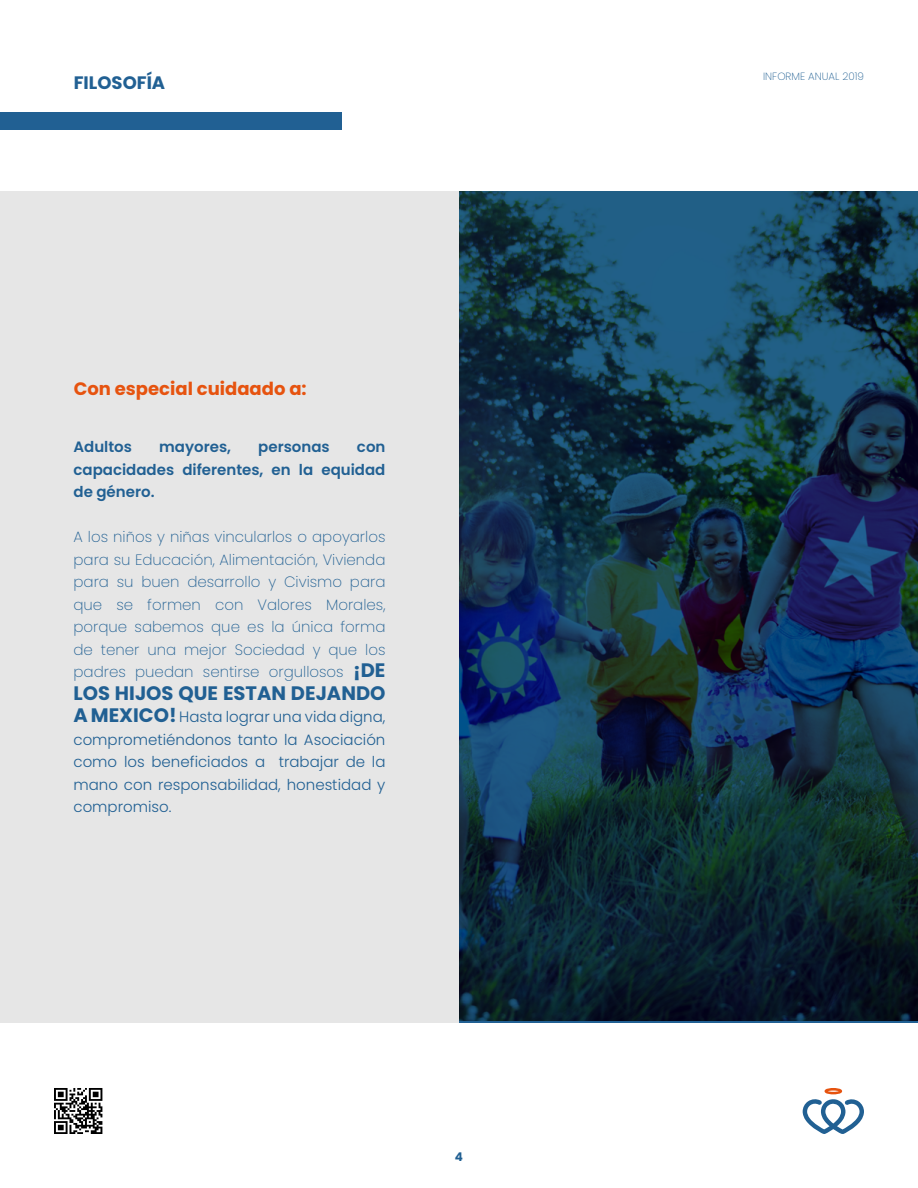
<style>
.page{position:relative;width:918px;height:1188px;background:#fff}
.page>*{position:absolute;margin:0;border:0;box-sizing:border-box;transform-origin:0 0}
.t1{font:700 19.5px "Poppins";color:#216093}
.t2{font:700 18px "Poppins";color:#e6530f}
.t3{font:700 18px "Poppins";color:#216093}
.t4{font:200 15px/22.5px "Poppins";color:#216093;text-align:justify}
.t5{font:300 15px/22.5px "Poppins";color:#216093;text-align:justify}
.t6{font:600 15px/22.5px "Poppins";color:#216093;text-align:justify}
.t7{font:700 12px "Poppins";color:#216093}
.t8{font:200 10.5px "Poppins";color:#216093}
.s1{font-weight:700;font-size:19.5px}
</style>
<div class="page">
<div style="left:0;top:112px;width:342px;height:18px;background:#216093"></div>
<svg style="left:803px;top:1088px;width:61px;height:46px"></svg>
<svg style="left:54px;top:1088px;width:48px;height:46px"></svg>
<div style="left:0;top:191px;width:459px;height:832px;background:#e6e6e6"></div>
<svg style="left:459px;top:191px;width:459px;height:832px;background:#13344a"></svg>
<p class="t3" style="left:74px;top:72px;width:93px">FILOSOFÍA</p>
<p class="t2" style="left:74px;top:378px;width:234px">Con especial cuidaado a:</p>
<p class="t6" style="left:74px;top:436px;width:60px">Adultos</p>
<p class="t6" style="left:159px;top:436px;width:73px">mayores,</p>
<p class="t6" style="left:258px;top:436px;width:73px">personas</p>
<p class="t6" style="left:74px;top:436px;width:314px;text-indent:283px">con capacidades diferentes, en la equidad de género.</p>
<p class="t4" style="left:74px;top:526px;width:314px">A los niños y niñas vincularlos o apoyarlos para su Educación, Alimentación, Vivienda para su buen desarrollo y Civismo para que se formen con Valores Morales, porque sabemos que es la única forma de tener una mejor Sociedad y que los padres puedan sentirse orgullosos <span class="s1">¡DE</span></p>
<h1 class="t1" style="left:74px;top:681px;width:314px">LOS HIJOS QUE ESTAN DEJANDO</h1>
<p class="t5" style="left:73px;top:706px;width:314px"><span class="s1">A MEXICO!</span> Hasta lograr una vida digna, comprometiéndonos tanto la Asociación como los beneficiados a trabajar de la mano con responsabilidad, honestidad y compromiso.</p>
<p class="t7" style="left:455px;top:1150px;width:10px">4</p>
<p class="t8" style="left:763px;top:70px;width:102px">INFORME ANUAL 2019</p>
</div>
